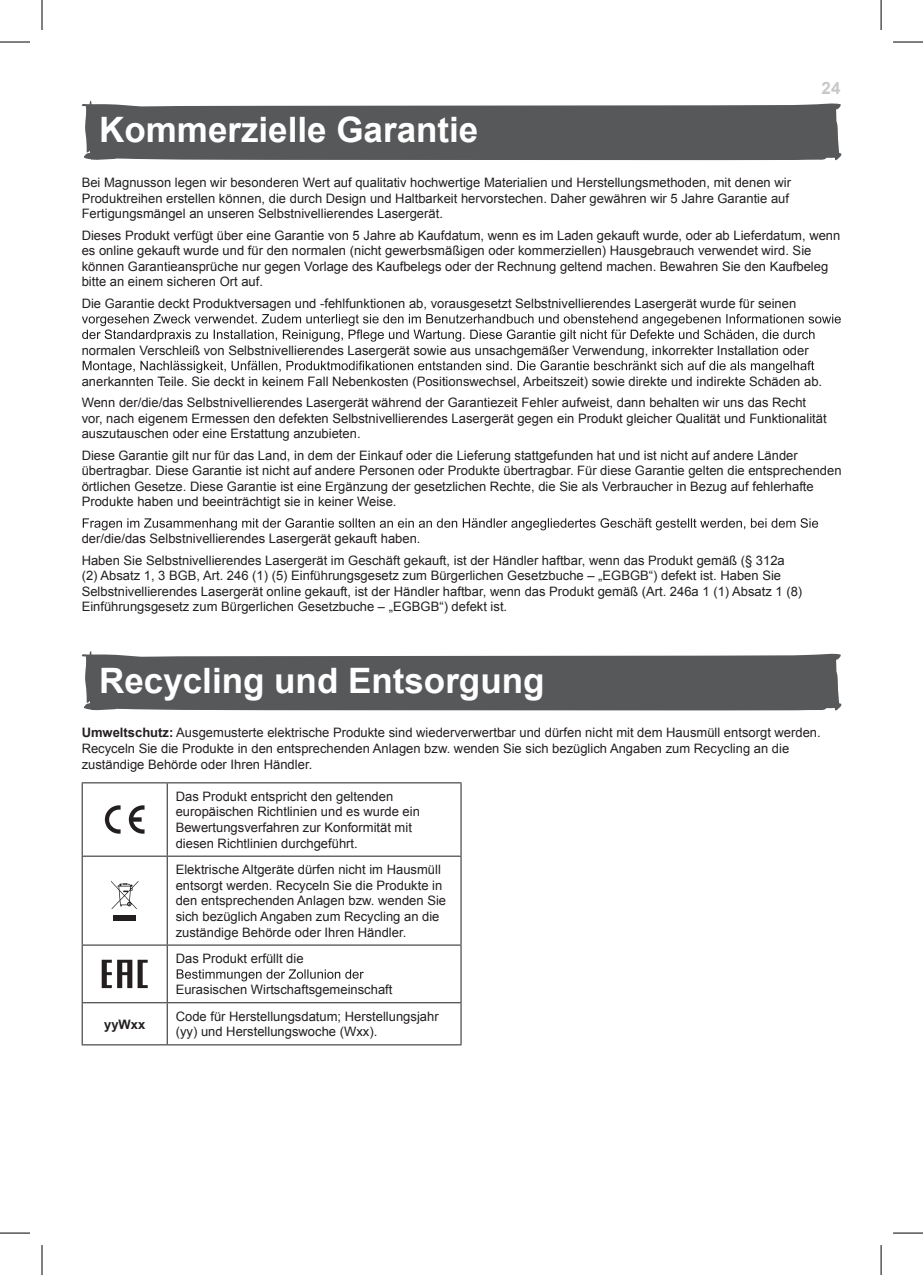
<style>
.page{position:relative;width:923px;height:1275px;background:#fff}
.page>*{position:absolute;margin:0;border:0;box-sizing:border-box;transform-origin:0 0}
.t1{font:700 35px "Arial";color:#fff}
.t2{font:700 17px "Arial";color:#c7c8ca}
.t3{font:13px/15.6px "Arial";color:#231f20}
.t4{font:700 13px "Arial";color:#231f20}
.s1{font-weight:700}
</style>
<div class="page">
<svg style="left:81px;top:101px;width:761px;height:60px;background:#68696b"></svg>
<svg style="left:82px;top:314px;width:759px;height:28px"></svg>
<svg style="left:83px;top:361px;width:731px;height:12px"></svg>
<svg style="left:83px;top:518px;width:735px;height:12px"></svg>
<svg style="left:81px;top:651px;width:761px;height:60px;background:#68696b"></svg>
<hr style="left:82px;top:782px;width:85px;height:1px;background:#231f20">
<hr style="left:82px;top:783px;width:1px;height:72px;background:#231f20">
<hr style="left:167px;top:782px;width:295px;height:1px;background:#231f20">
<hr style="left:167px;top:783px;width:1px;height:72px;background:#231f20">
<hr style="left:461px;top:783px;width:1px;height:72px;background:#231f20">
<hr style="left:82px;top:855px;width:85px;height:1px;background:#231f20">
<hr style="left:82px;top:856px;width:1px;height:88px;background:#231f20">
<hr style="left:167px;top:855px;width:295px;height:1px;background:#231f20">
<hr style="left:167px;top:856px;width:1px;height:88px;background:#231f20">
<hr style="left:461px;top:856px;width:1px;height:88px;background:#231f20">
<hr style="left:82px;top:944px;width:85px;height:1px;background:#231f20">
<hr style="left:82px;top:945px;width:1px;height:57px;background:#231f20">
<hr style="left:167px;top:944px;width:295px;height:1px;background:#231f20">
<hr style="left:167px;top:945px;width:1px;height:57px;background:#231f20">
<hr style="left:461px;top:945px;width:1px;height:57px;background:#231f20">
<hr style="left:82px;top:1002px;width:85px;height:1px;background:#231f20">
<hr style="left:82px;top:1003px;width:1px;height:41px;background:#231f20">
<hr style="left:167px;top:1002px;width:295px;height:1px;background:#231f20">
<hr style="left:167px;top:1003px;width:1px;height:41px;background:#231f20">
<hr style="left:461px;top:1003px;width:1px;height:41px;background:#231f20">
<hr style="left:82px;top:1044px;width:85px;height:1px;background:#231f20">
<hr style="left:167px;top:1044px;width:295px;height:1px;background:#231f20">
<svg style="left:105px;top:805px;width:16px;height:28px"></svg>
<svg style="left:129px;top:805px;width:16px;height:28px"></svg>
<svg style="left:111px;top:881px;width:27px;height:28px"></svg>
<div style="left:113px;top:914px;width:23px;height:6px;background:#231f20"></div>
<svg style="left:102px;top:959px;width:30px;height:29px"></svg>
<svg style="left:138px;top:959px;width:10px;height:29px"></svg>
<svg style="left:177px;top:969px;width:187px;height:12px"></svg>
<hr style="left:0;top:42px;width:30px;height:1px;background:#000">
<hr style="left:893px;top:42px;width:30px;height:1px;background:#000">
<hr style="left:0;top:1232px;width:30px;height:1px;background:#000">
<hr style="left:893px;top:1232px;width:30px;height:1px;background:#000">
<hr style="left:42px;top:0;width:1px;height:30px;background:#000">
<svg style="left:42px;top:1245px;width:1px;height:29px"></svg>
<hr style="left:881px;top:0;width:1px;height:30px;background:#000">
<svg style="left:881px;top:1245px;width:1px;height:29px"></svg>
<p class="t2" style="left:822px;top:77px;width:20px">24</p>
<p class="t1" style="left:99px;top:107px;width:381px">Kommerzielle Garantie</p>
<p class="t3" style="left:82px;top:175px;width:711px">Bei Magnusson legen wir besonderen Wert auf qualitativ hochwertige Materialien und Herstellungsmethoden, mit denen wir<br>Produktreihen erstellen können, die durch Design und Haltbarkeit hervorstechen. Daher gewähren wir 5 Jahre Garantie auf<br>Fertigungsmängel an unseren Selbstnivellierendes Lasergerät.</p>
<p class="t3" style="left:82px;top:227px;width:760px">Dieses Produkt verfügt über eine Garantie von 5 Jahre ab Kaufdatum, wenn es im Laden gekauft wurde, oder ab Lieferdatum, wenn es online gekauft wurde und für den normalen (nicht gewerbsmäßigen oder kommerziellen) Hausgebrauch verwendet wird. Sie können Garantieansprüche nur gegen Vorlage des Kaufbelegs oder der Rechnung geltend machen. Bewahren Sie den Kaufbeleg bitte an einem sicheren Ort auf.</p>
<p class="t3" style="left:82px;top:295px;width:716px">Die Garantie deckt Produktversagen und -fehlfunktionen ab, vorausgesetzt Selbstnivellierendes Lasergerät wurde für seinen</p>
<p class="t3" style="left:82px;top:342px;width:729px">normalen Verschleiß von Selbstnivellierendes Lasergerät sowie aus unsachgemäßer Verwendung, inkorrekter Installation oder</p>
<p class="t3" style="left:82px;top:371px;width:742px;line-height:21.2px">anerkannten Teile. Sie deckt in keinem Fall Nebenkosten (Positionswechsel, Arbeitszeit) sowie direkte und indirekte Schäden ab.<br>Wenn der/die/das Selbstnivellierendes Lasergerät während der Garantiezeit Fehler aufweist, dann behalten wir uns das Recht</p>
<p class="t3" style="left:82px;top:410px;width:746px">vor, nach eigenem Ermessen den defekten Selbstnivellierendes Lasergerät gegen ein Produkt gleicher Qualität und Funktionalität auszutauschen oder eine Erstattung anzubieten.</p>
<p class="t3" style="left:82px;top:447px;width:761px">Diese Garantie gilt nur für das Land, in dem der Einkauf oder die Lieferung stattgefunden hat und ist nicht auf andere Länder übertragbar. Diese Garantie ist nicht auf andere Personen oder Produkte übertragbar. Für diese Garantie gelten die entsprechenden örtlichen Gesetze. Diese Garantie ist eine Ergänzung der gesetzlichen Rechte, die Sie als Verbraucher in Bezug auf fehlerhafte Produkte haben und beeinträchtigt sie in keiner Weise.</p>
<p class="t3" style="left:82px;top:528px;width:705px;line-height:21.2px">der/die/das Selbstnivellierendes Lasergerät gekauft haben.<br>Haben Sie Selbstnivellierendes Lasergerät im Geschäft gekauft, ist der Händler haftbar, wenn das Produkt gemäß (§ 312a</p>
<p class="t3" style="left:82px;top:568px;width:722px">(2) Absatz 1, 3 BGB, Art. 246 (1) (5) Einführungsgesetz zum Bürgerlichen Gesetzbuche – „EGBGB“) defekt ist. Haben Sie<br>Selbstnivellierendes Lasergerät online gekauft, ist der Händler haftbar, wenn das Produkt gemäß (Art. 246a 1 (1) Absatz 1 (8)<br>Einführungsgesetz zum Bürgerlichen Gesetzbuche – „EGBGB“) defekt ist.</p>
<p class="t1" style="left:99px;top:657px;width:447px">Recycling und Entsorgung</p>
<p class="t3" style="left:82px;top:725px;width:741px"><span class="s1">Umweltschutz:</span> Ausgemusterte elektrische Produkte sind wiederverwertbar und dürfen nicht mit dem Hausmüll entsorgt werden.<br>Recyceln Sie die Produkte in den entsprechenden Anlagen bzw. wenden Sie sich bezüglich Angaben zum Recycling an die zuständige Behörde oder Ihren Händler.</p>
<p class="t3" style="left:176px;top:788px;width:246px">Das Produkt entspricht den geltenden europäischen Richtlinien und es wurde ein Bewertungsverfahren zur Konformität mit diesen Richtlinien durchgeführt.</p>
<p class="t3" style="left:176px;top:862px;width:272px">Elektrische Altgeräte dürfen nicht im Hausmüll entsorgt werden. Recyceln Sie die Produkte in den entsprechenden Anlagen bzw. wenden Sie sich bezüglich Angaben zum Recycling an die zuständige Behörde oder Ihren Händler.</p>
<p class="t3" style="left:176px;top:950px;width:129px">Das Produkt erfüllt die</p>
<p class="t3" style="left:176px;top:982px;width:218px">Eurasischen Wirtschaftsgemeinschaft</p>
<p class="t4" style="left:104px;top:1015px;width:43px">yyWxx</p>
<p class="t3" style="left:176px;top:1008px;width:264px">Code für Herstellungsdatum; Herstellungsjahr (yy) und Herstellungswoche (Wxx).</p>
</div>
